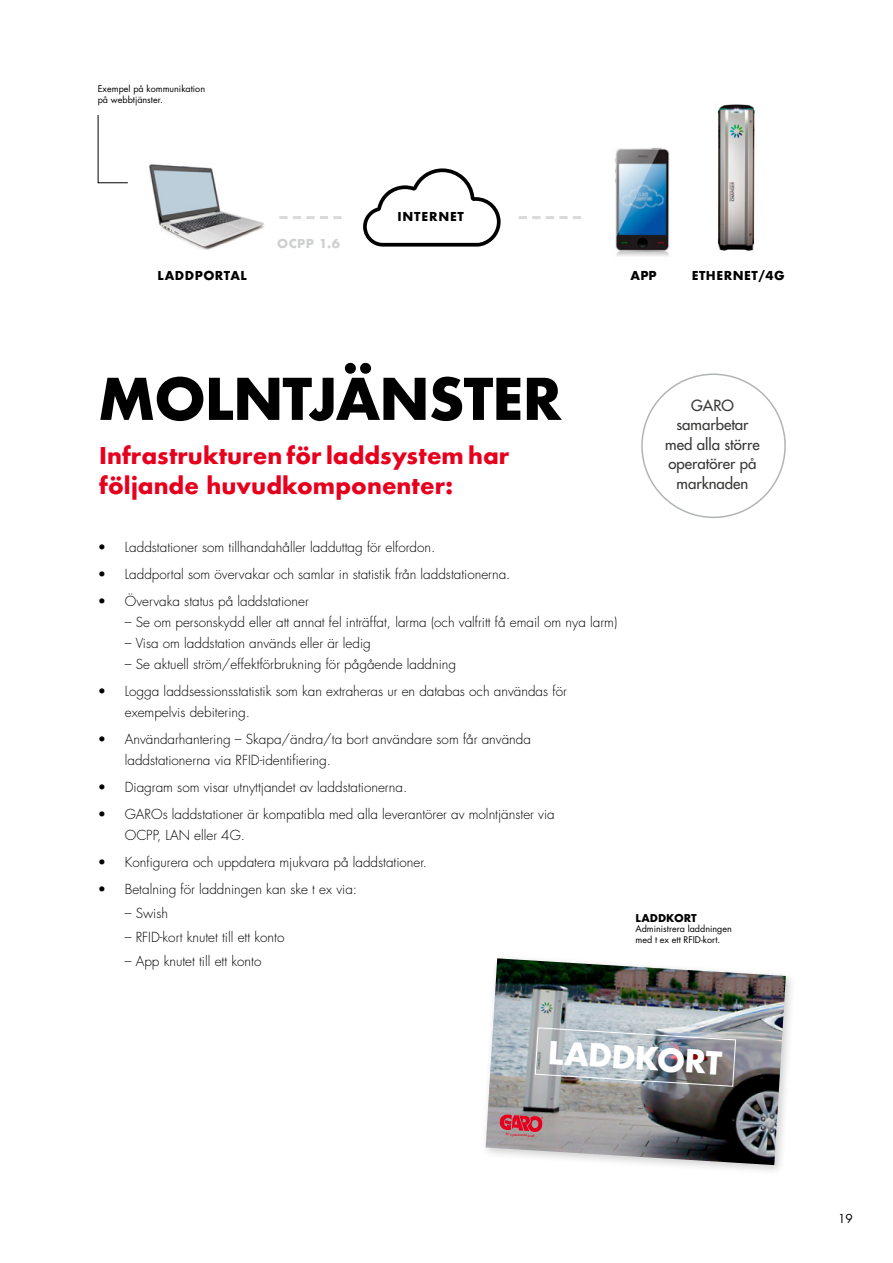
<style>
.page{position:relative;width:893px;height:1263px;background:#fff}
.page>*{position:absolute;margin:0;border:0;box-sizing:border-box;transform-origin:0 0}
.t1{font:700 55.8px "Futura";letter-spacing:-.025em;color:#000}
.t2{font:700 30.9px "Futura";color:#fff}
.t3{font:700 22.5px/30px "Futura";color:#e7001d}
.t4{font:15px/19.5px "Futura";color:#383937;text-align:center}
.t5{font:300 13.5px/21px "Futura";color:#000}
.t6{font:700 12px "Futura";letter-spacing:.04em;color:#000}
.t7{font:700 12px "Futura";letter-spacing:.06em;color:#000}
.t8{font:700 12px "Futura";color:#cfd0d0}
.t9{font:12px "Futura";color:#000}
.t10{font:700 10.5px "Futura";color:#000}
.t11{font:9px/10.8px "Futura";color:#000}
.t12{font:700 3.3px "Netto OT";color:#e7001d}
</style>
<div class="page">
<div style="left:481px;top:953px;width:316px;height:223px;background:#000;opacity:.2"></div>
<img style="left:486px;top:958px;width:300px;height:207px">
<img style="left:149px;top:164px;width:115px;height:86px">
<img style="left:717px;top:104px;width:38px;height:147px">
<svg style="left:363px;top:168px;width:138px;height:79px"></svg>
<img style="left:615px;top:147px;width:55px;height:109px">
<svg style="left:279px;top:216px;width:63px;height:3px"></svg>
<svg style="left:519px;top:216px;width:62px;height:3px"></svg>
<svg style="left:97px;top:115px;width:31px;height:68px"></svg>
<img style="left:534px;top:1027px;width:203px;height:60px">
<svg style="left:499px;top:1114px;width:44px;height:18px"></svg>
<p class="t11" style="left:98px;top:83px;width:109px">Exempel på kommunikation på webbtjänster.</p>
<p class="t8" style="left:277px;top:235px;width:64px">OCPP 1.6</p>
<p class="t7" style="left:398px;top:208px;width:68px">INTERNET</p>
<p class="t6" style="left:158px;top:267px;width:91px">LADDPORTAL</p>
<p class="t6" style="left:630px;top:267px;width:28px">APP</p>
<p class="t6" style="left:692px;top:267px;width:95px">ETHERNET/4G</p>
<h1 class="t1" style="left:98px;top:359px;width:466px">MOLNTJÄNSTER</h1>
<h3 class="t3" style="left:99px;top:440px;width:412px">Infrastrukturen för laddsystem har följande huvudkomponenter:</h3>
<p class="t5" style="left:98px;top:536px;width:339px">• Laddstationer som tillhandahåller ladduttag för elfordon.</p>
<p class="t5" style="left:98px;top:563px;width:414px">• Laddportal som övervakar och samlar in statistik från laddstationerna.</p>
<p class="t5" style="left:98px;top:590px;width:213px">• Övervaka status på laddstationer</p>
<p class="t5" style="left:125px;top:612px;width:494px">– Se om personskydd eller att annat fel inträffat, larma (och valfritt få email om nya larm)</p>
<p class="t5" style="left:125px;top:633px;width:247px">– Visa om laddstation används eller är ledig</p>
<p class="t5" style="left:125px;top:654px;width:333px">– Se aktuell ström/effektförbrukning för pågående laddning</p>
<p class="t5" style="left:125px;top:681px;width:443px;text-indent:-27px">• Logga laddsessionsstatistik som kan extraheras ur en databas och användas för exempelvis debitering.</p>
<p class="t5" style="left:125px;top:729px;width:408px;text-indent:-27px">• Användarhantering – Skapa/ändra/ta bort användare som får använda laddstationerna via RFID-identifiering.</p>
<p class="t5" style="left:98px;top:777px;width:311px">• Diagram som visar utnyttjandet av laddstationerna.</p>
<p class="t5" style="left:125px;top:804px;width:431px;text-indent:-27px">• GAROs laddstationer är kompatibla med alla leverantörer av molntjänster via<br>OCPP, LAN eller 4G.</p>
<p class="t5" style="left:98px;top:852px;width:331px">• Konfigurera och uppdatera mjukvara på laddstationer.</p>
<p class="t5" style="left:98px;top:879px;width:261px">• Betalning för laddningen kan ske t ex via:</p>
<p class="t5" style="left:125px;top:903px;width:45px">– Swish</p>
<p class="t5" style="left:125px;top:927px;width:161px">– RFID-kort knutet till ett konto</p>
<p class="t5" style="left:125px;top:951px;width:138px">– App knutet till ett konto</p>
<p class="t4" style="left:665px;top:395px;width:96px">GARO samarbetar med alla större operatörer på marknaden</p>
<p class="t10" style="left:635px;top:910px;width:63px">LADDKORT</p>
<p class="t11" style="left:635px;top:924px;width:98px">Administrera laddningen med t ex ett RFID-kort.</p>
<h2 class="t2" style="left:549px;top:1031px;width:176px;rotate:3deg">LADDKORT</h2>
<p class="t12" style="left:506px;top:1132px;width:30px;rotate:4deg">En nytänkande kraft</p>
<p class="t9" style="left:838px;top:1211px;width:16px">19</p>
</div>
